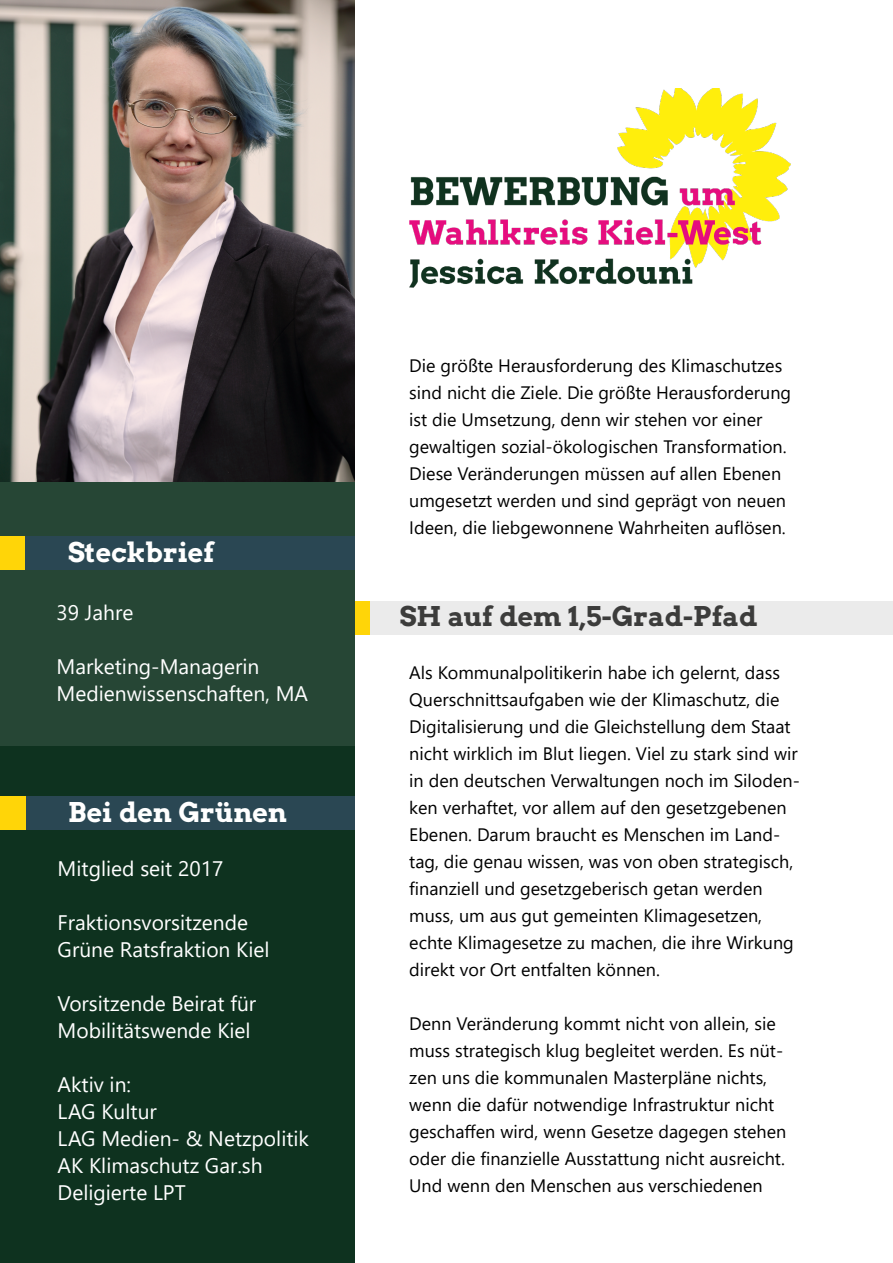
<style>
.page{position:relative;width:893px;height:1263px;background:#fff}
.page>*{position:absolute;margin:0;border:0;box-sizing:border-box;transform-origin:0 0}
.t1{font:27px "Arvo Gruen";color:#fff}
.t2{font:27px "Arvo Gruen";letter-spacing:-.01em;color:#3c3c3b}
.t3{font:21px/27px "Segoe UI";color:#fff}
.t4{font:18px/27px "Segoe UI";color:#000}
</style>
<div class="page">
<div style="left:0;top:480px;width:354px;height:266px;background:#264635"></div>
<div style="left:0;top:746px;width:354px;height:517px;background:#0e321f"></div>
<div style="left:1px;top:536px;width:353px;height:34px;background:#2a4753"></div>
<div style="left:0;top:536px;width:25px;height:34px;background:#ffd508"></div>
<div style="left:355px;top:601px;width:538px;height:34px;background:#ebebeb"></div>
<div style="left:355px;top:601px;width:14px;height:34px;background:#ffd508"></div>
<img style="left:0;top:0;width:354px;height:482px">
<div style="left:1px;top:796px;width:353px;height:34px;background:#2a4753"></div>
<div style="left:0;top:796px;width:25px;height:34px;background:#ffd508"></div>
<img style="left:409px;top:88px;width:382px;height:200px">
<h1 class="t1" style="left:68px;top:534px;width:148px">Steckbrief</h1>
<p class="t3" style="left:57px;top:597px;width:78px">39 Jahre</p>
<p class="t3" style="left:57px;top:651px;width:253px">Marketing-Managerin<br>Medienwissenschaften, MA</p>
<h1 class="t1" style="left:68px;top:794px;width:220px">Bei den Grünen</h1>
<p class="t3" style="left:58px;top:854px;width:167px">Mitglied seit 2017</p>
<p class="t3" style="left:58px;top:907px;width:213px">Fraktionsvorsitzende<br>Grüne Ratsfraktion Kiel</p>
<p class="t3" style="left:58px;top:988px;width:200px">Vorsitzende Beirat für<br>Mobilitätswende Kiel</p>
<p class="t3" style="left:58px;top:1069px;width:253px">Aktiv in:<br>LAG Kultur<br>LAG Medien- &amp; Netzpolitik<br>AK Klimaschutz Gar.sh<br>Deligierte LPT</p>
<p class="t4" style="left:409px;top:350px;width:383px">Die größte Herausforderung des Klimaschutzes sind nicht die Ziele. Die größte Herausforderung ist die Umsetzung, denn wir stehen vor einer gewaltigen sozial-ökologischen Transformation.<br>Diese Veränderungen müssen auf allen Ebenen umgesetzt werden und sind geprägt von neuen Ideen, die liebgewonnene Wahrheiten auflösen.</p>
<h1 class="t2" style="left:400px;top:598px;width:359px">SH auf dem 1,5-Grad-Pfad</h1>
<p class="t4" style="left:409px;top:657px;width:392px">Als Kommunalpolitikerin habe ich gelernt, dass Querschnittsaufgaben wie der Klimaschutz, die Digitalisierung und die Gleichstellung dem Staat nicht wirklich im Blut liegen. Viel zu stark sind wir in den deutschen Verwaltungen noch im Siloden&shy;ken verhaftet, vor allem auf den gesetzgebenen Ebenen. Darum braucht es Menschen im Land&shy;tag, die genau wissen, was von oben strategisch, finanziell und gesetzgeberisch getan werden muss, um aus gut gemeinten Klimagesetzen, echte Klimagesetze zu machen, die ihre Wirkung direkt vor Ort entfalten können.</p>
<p class="t4" style="left:409px;top:1008px;width:379px">Denn Veränderung kommt nicht von allein, sie muss strategisch klug begleitet werden. Es nüt&shy;zen uns die kommunalen Masterpläne nichts, wenn die dafür notwendige Infrastruktur nicht geschaffen wird, wenn Gesetze dagegen stehen oder die finanzielle Ausstattung nicht ausreicht.<br>Und wenn den Menschen aus verschiedenen</p>
</div>
